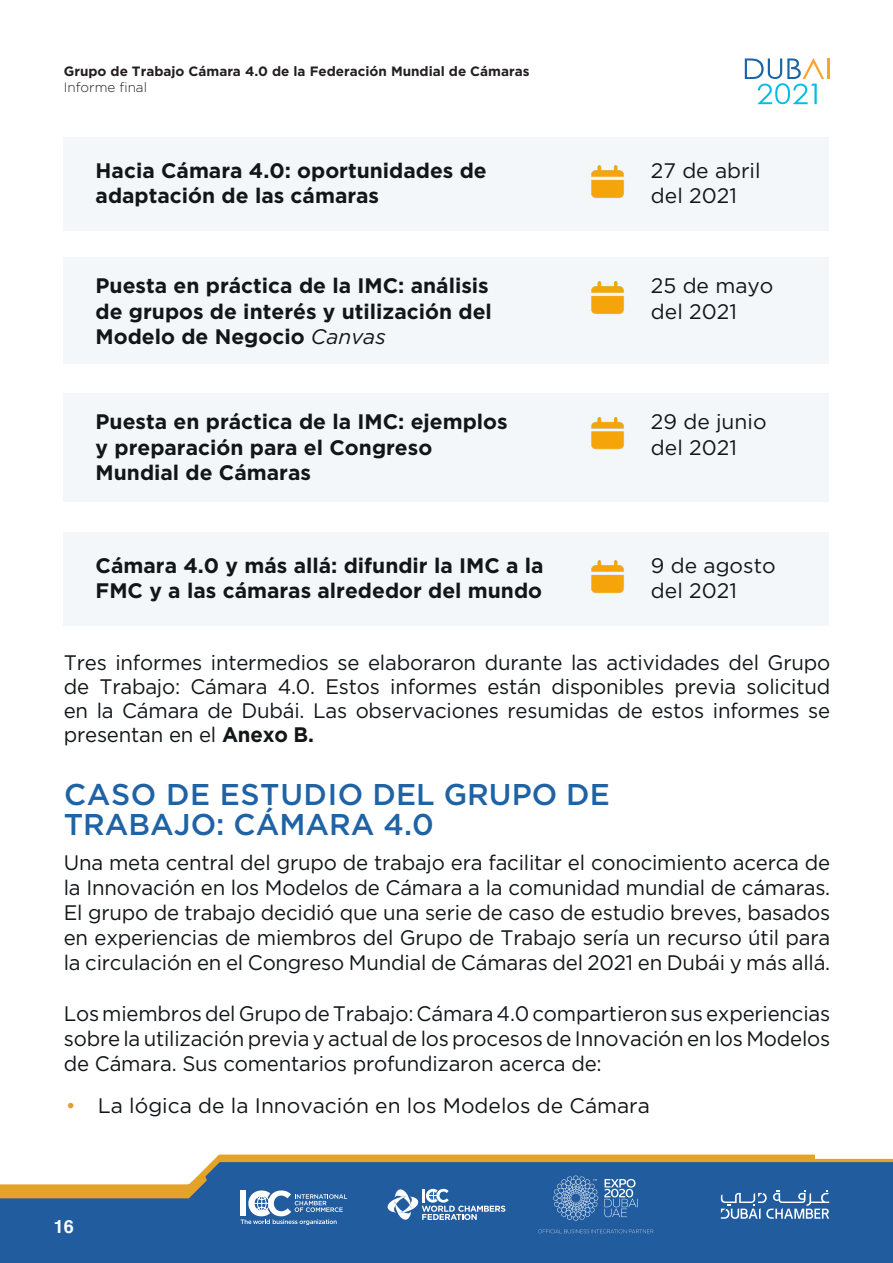
<style>
.page{position:relative;width:893px;height:1263px;background:#fff}
.page>*{position:absolute;margin:0;border:0;box-sizing:border-box;transform-origin:0 0}
.t1{font:500 30px/30px "Gotham Pro";color:#2063a5}
.t2{font:21px/25.2px "Gotham Pro";letter-spacing:-.01em;color:#121618}
.t3{font:700 21px/25.2px "Gotham Pro";color:#121618}
.t4{font:21px "Gotham Pro";color:#dea138}
.t5{font:700 18px "Helvetica";color:#fff}
.t6{font:700 13.5px "Gotham Pro";color:#231f20}
.t7{font:300 13.5px "Gotham Pro";color:#231f20}
.s1{font-weight:400;font-style:italic}
.s2{font-weight:700}
</style>
<div class="page">
<div style="left:64px;top:137px;width:765px;height:93px;background:#f4f7fa"></div>
<img style="left:591px;top:165px;width:33px;height:33px">
<div style="left:64px;top:393px;width:765px;height:108px;background:#f4f7fa"></div>
<img style="left:591px;top:417px;width:33px;height:33px">
<div style="left:64px;top:532px;width:765px;height:93px;background:#f4f7fa"></div>
<img style="left:591px;top:560px;width:33px;height:33px">
<div style="left:64px;top:257px;width:765px;height:106px;background:#f4f7fa"></div>
<img style="left:591px;top:281px;width:33px;height:33px">
<div style="left:0;top:1233px;width:893px;height:30px;background:#215c9e"></div>
<svg style="left:0;top:1154px;width:893px;height:79px;background:#577c9f"></svg>
<hr style="left:827px;top:58px;width:2px;height:21px;background:#f9a42a">
<svg style="left:745px;top:58px;width:79px;height:46px"></svg>
<p class="t6" style="left:64px;top:63px;width:467px">Grupo de Trabajo Cámara 4.0 de la Federación Mundial de Cámaras</p>
<p class="t7" style="left:64px;top:80px;width:85px">Informe final</p>
<p class="t3" style="left:96px;top:157px;width:393px">Hacia Cámara 4.0: oportunidades de adaptación de las cámaras</p>
<p class="t2" style="left:651px;top:158px;width:111px">27 de abril del 2021</p>
<p class="t3" style="left:96px;top:273px;width:398px">Puesta en práctica de la IMC: análisis de grupos de interés y utilización del<br>Modelo de Negocio <span class="s1">Canvas</span></p>
<p class="t2" style="left:651px;top:273px;width:124px">25 de mayo del 2021</p>
<p class="t3" style="left:96px;top:409px;width:414px">Puesta en práctica de la IMC: ejemplos y preparación para el Congreso<br>Mundial de Cámaras</p>
<p class="t2" style="left:651px;top:409px;width:117px">29 de junio del 2021</p>
<p class="t3" style="left:96px;top:552px;width:450px">Cámara 4.0 y más allá: difundir la IMC a la<br>FMC y a las cámaras alrededor del mundo</p>
<p class="t2" style="left:651px;top:553px;width:126px">9 de agosto del 2021</p>
<p class="t2" style="left:64px;top:650px;width:768px;line-height:24px;text-align:justify">Tres informes intermedios se elaboraron durante las actividades del Grupo de Trabajo: Cámara 4.0. Estos informes están disponibles previa solicitud en la Cámara de Dubái. Las observaciones resumidas de estos informes se presentan en el <span class="s2">Anexo B.</span></p>
<p class="t1" style="left:64px;top:778px;width:547px">CASO DE ESTUDIO DEL GRUPO DE<br>TRABAJO: CÁMARA 4.0</p>
<p class="t2" style="left:64px;top:849px;width:768px;text-align:justify">Una meta central del grupo de trabajo era facilitar el conocimiento acerca de la Innovación en los Modelos de Cámara a la comunidad mundial de cámaras.<br>El grupo de trabajo decidió que una serie de caso de estudio breves, basados en experiencias de miembros del Grupo de Trabajo sería un recurso útil para la circulación en el Congreso Mundial de Cámaras del 2021 en Dubái y más allá.</p>
<p class="t2" style="left:64px;top:1001px;width:768px;text-align:justify">Los miembros del Grupo de Trabajo: Cámara 4.0 compartieron sus experiencias sobre la utilización previa y actual de los procesos de Innovación en los Modelos de Cámara. Sus comentarios profundizaron acerca de:</p>
<p class="t4" style="left:66px;top:1094px;width:12px">•</p>
<p class="t2" style="left:98px;top:1093px;width:554px">La lógica de la Innovación en los Modelos de Cámara</p>
<p class="t5" style="left:54px;top:1215px;width:22px">16</p>
</div>
